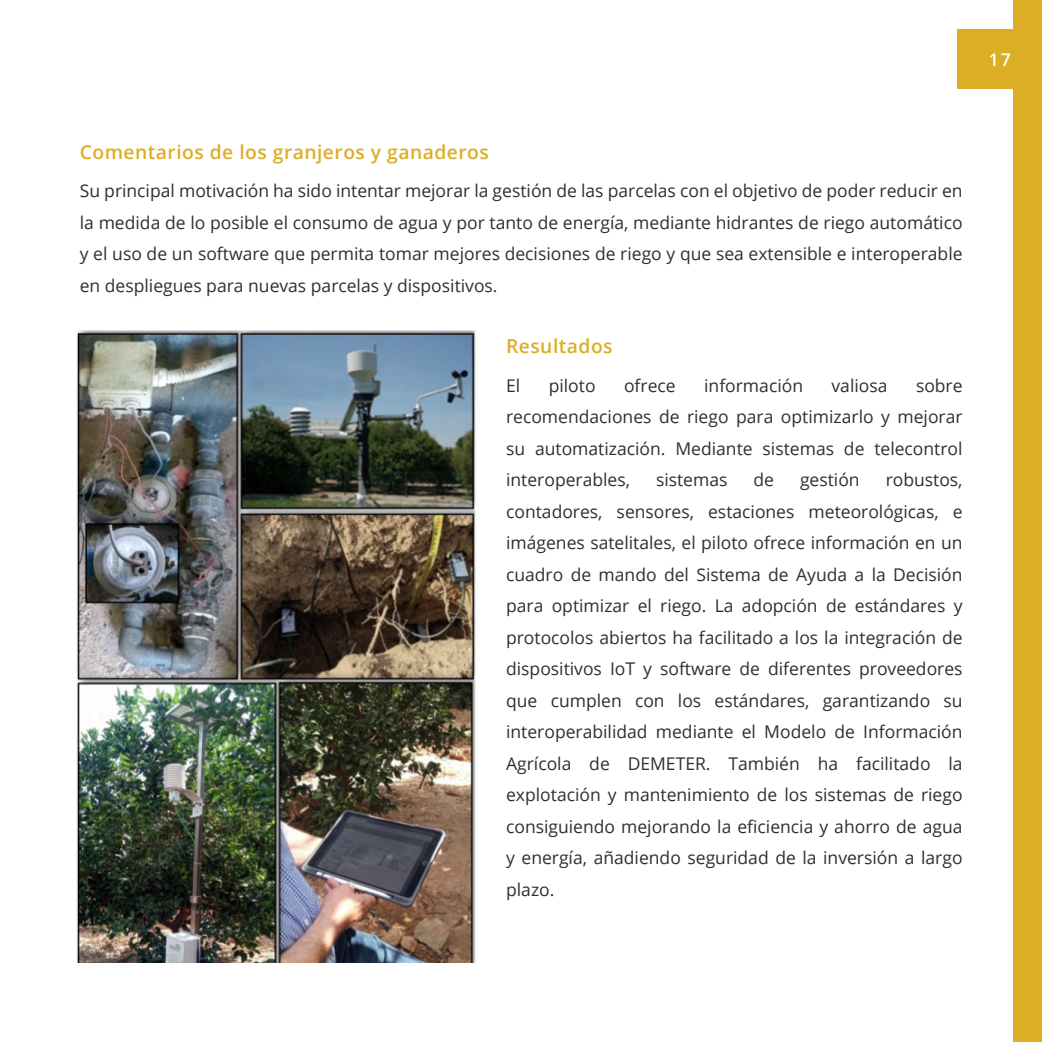
<style>
.page{position:relative;width:1042px;height:1042px;background:#fff}
.page>*{position:absolute;margin:0;border:0;box-sizing:border-box;transform-origin:0 0}
.t1{font:600 19.25px "Open Sans";letter-spacing:.025em;color:#dcae26}
.t2{font:17.5px/31.5px "Open Sans";color:#2e2f2e;text-align:justify}
.t3{font:600 17.5px "Open Sans";color:#fff}
</style>
<div class="page">
<img style="left:77px;top:330px;width:399px;height:632px">
<div style="left:1014px;top:0;width:28px;height:1042px;background:#dcae26"></div>
<div style="left:957px;top:29px;width:85px;height:60px;background:#dcae26"></div>
<p class="t3" style="left:989px;top:47px;width:23px">17</p>
<p class="t1" style="left:80px;top:139px;width:410px">Comentarios de los granjeros y ganaderos</p>
<p class="t2" style="left:80px;top:175px;width:884px">Su principal motivación ha sido intentar mejorar la gestión de las parcelas con el objetivo de poder reducir en la medida de lo posible el consumo de agua y por tanto de energía, mediante hidrantes de riego automático y el uso de un software que permita tomar mejores decisiones de riego y que sea extensible e interoperable en despliegues para nuevas parcelas y dispositivos.</p>
<p class="t1" style="left:506px;top:333px;width:108px">Resultados</p>
<p class="t2" style="left:506px;top:369px;width:16px">El</p>
<p class="t2" style="left:549px;top:369px;width:48px">piloto</p>
<p class="t2" style="left:624px;top:369px;width:53px">ofrece</p>
<p class="t2" style="left:704px;top:369px;width:100px">información</p>
<p class="t2" style="left:831px;top:369px;width:57px">valiosa</p>
<p class="t2" style="left:506px;top:369px;width:458px;text-indent:410px">sobre recomendaciones de riego para optimizarlo y mejorar su automatización. Mediante sistemas de telecontrol interoperables,</p>
<p class="t2" style="left:656px;top:463px;width:73px">sistemas</p>
<p class="t2" style="left:753px;top:463px;width:22px">de</p>
<p class="t2" style="left:800px;top:463px;width:61px">gestión</p>
<p class="t2" style="left:506px;top:463px;width:458px;text-indent:379px">robustos, contadores, sensores, estaciones meteorológicas, e imágenes satelitales, el piloto ofrece información en un cuadro de mando del Sistema de Ayuda a la Decisión para optimizar el riego. La adopción de estándares y protocolos abiertos ha facilitado a los la integración de dispositivos IoT y software de diferentes proveedores que cumplen con los estándares, garantizando su interoperabilidad mediante el Modelo de Información Agrícola de DEMETER. También ha facilitado la explotación y mantenimiento de los sistemas de riego consiguiendo mejorando la eficiencia y ahorro de agua y energía, añadiendo seguridad de la inversión a largo plazo.</p>
</div>
